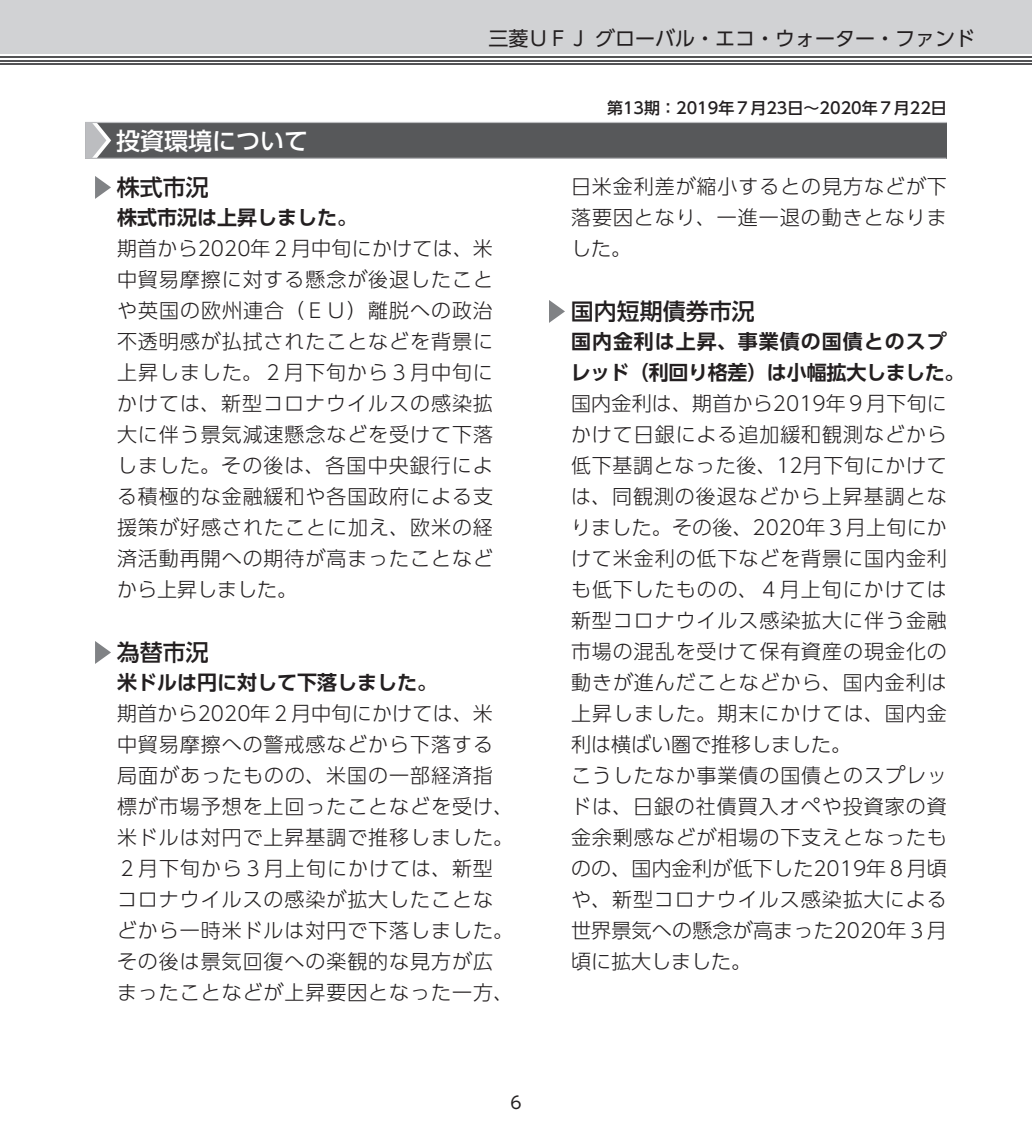
<style>
.page{position:relative;width:1032px;height:1134px;background:#fff}
.page>*{position:absolute;margin:0;border:0;box-sizing:border-box;transform-origin:0 0}
.t1{font:24px "UD Shin Go Pro Medium 90 msp RKSJ H";color:#fff}
.t2{font:23px "UD Shin Go Pro Medium 90 msp RKSJ H";color:#231f20}
.t3{font:20px/31px "UD Shin Go Pro Light 90 msp RKSJ H";letter-spacing:.045em;color:#231f20;text-align:justify}
.t4{font:20px/31px "UD Shin Go Pro De Bold 90 msp RKSJ H";letter-spacing:.05em;color:#231f20}
.t5{font:20px "UD Shin Go Pro De Bold 90 msp RKSJ H";color:#231f20}
.t6{font:20px "UD Shin Go Pro Regular 90 msp RKSJ H";color:#231f20}
.t7{font:17px "UD Shin Go Pro Regular 90 msp RKSJ H";color:#231f20}
.t8{font:16px "UD Shin Go Pro Medium 90 msp RKSJ H";color:#231f20}
</style>
<div class="page">
<div style="left:0;top:0;width:1032px;height:54px;background:#d1d2d4"></div>
<hr style="left:0;top:63px;width:1032px;height:2px;background:#535355">
<hr style="left:0;top:60px;width:1032px;height:1px;background:#535355">
<hr style="left:0;top:56px;width:1032px;height:2px;background:#535355">
<div style="left:85px;top:122px;width:862px;height:36px;background:#57585a"></div>
<hr style="left:85px;top:158px;width:861px;height:1px;background:#bcbdc0">
<hr style="left:85px;top:122px;width:862px;height:1px;background:#bcbdc0">
<svg style="left:85px;top:123px;width:26px;height:35px"></svg>
<svg style="left:95px;top:176px;width:16px;height:23px"></svg>
<svg style="left:95px;top:641px;width:16px;height:23px"></svg>
<svg style="left:549px;top:300px;width:16px;height:23px"></svg>
<p class="t6" style="left:488px;top:31px;width:488px">三菱ＵＦＪ グローバル・エコ・ウォーター・ファンド</p>
<p class="t1" style="left:116px;top:131px;width:194px">投資環境について</p>
<p class="t2" style="left:117px;top:179px;width:93px">株式市況</p>
<p class="t5" style="left:117px;top:209px;width:241px">株式市況は上昇しました。</p>
<p class="t3" style="left:117px;top:235px;width:377px">期首から2020年２月中旬にかけては、米中貿易摩擦に対する懸念が後退したことや英国の欧州連合（ＥＵ）離脱への政治不透明感が払拭されたことなどを背景に上昇しました。２月下旬から３月中旬にかけては、新型コロナウイルスの感染拡大に伴う景気減速懸念などを受けて下落しました。その後は、各国中央銀行による積極的な金融緩和や各国政府による支援策が好感されたことに加え、欧米の経済活動再開への期待が高まったことなどから上昇しました。</p>
<p class="t2" style="left:117px;top:644px;width:93px">為替市況</p>
<p class="t5" style="left:117px;top:674px;width:321px">米ドルは円に対して下落しました。</p>
<p class="t3" style="left:117px;top:700px;width:397px;text-align:left">期首から2020年２月中旬にかけては、米中貿易摩擦への警戒感などから下落する局面があったものの、米国の一部経済指標が市場予想を上回ったことなどを受け、米ドルは対円で上昇基調で推移しました。<br>２月下旬から３月上旬にかけては、新型コロナウイルスの感染が拡大したことなどから一時米ドルは対円で下落しました。その後は景気回復への楽観的な見方が広まったことなどが上昇要因となった一方、</p>
<p class="t7" style="left:510px;top:1096px;width:13px">6</p>
<p class="t8" style="left:607px;top:102px;width:341px">第13期：2019年７月23日～2020年７月22日</p>
<p class="t3" style="left:571px;top:173px;width:377px">日米金利差が縮小するとの見方などが下落要因となり、一進一退の動きとなりました。</p>
<p class="t2" style="left:571px;top:303px;width:185px">国内短期債券市況</p>
<p class="t4" style="left:571px;top:328px;width:395px">国内金利は上昇、事業債の国債とのスプレッド（利回り格差）は小幅拡大しました。</p>
<p class="t3" style="left:571px;top:390px;width:377px;text-align:left">国内金利は、期首から2019年９月下旬にかけて日銀による追加緩和観測などから低下基調となった後、12月下旬にかけては、同観測の後退などから上昇基調となりました。その後、2020年３月上旬にかけて米金利の低下などを背景に国内金利も低下したものの、４月上旬にかけては新型コロナウイルス感染拡大に伴う金融市場の混乱を受けて保有資産の現金化の動きが進んだことなどから、国内金利は上昇しました。期末にかけては、国内金利は横ばい圏で推移しました。<br>こうしたなか事業債の国債とのスプレッドは、日銀の社債買入オペや投資家の資金余剰感などが相場の下支えとなったものの、国内金利が低下した2019年８月頃や、新型コロナウイルス感染拡大による世界景気への懸念が高まった2020年３月頃に拡大しました。</p>
</div>
